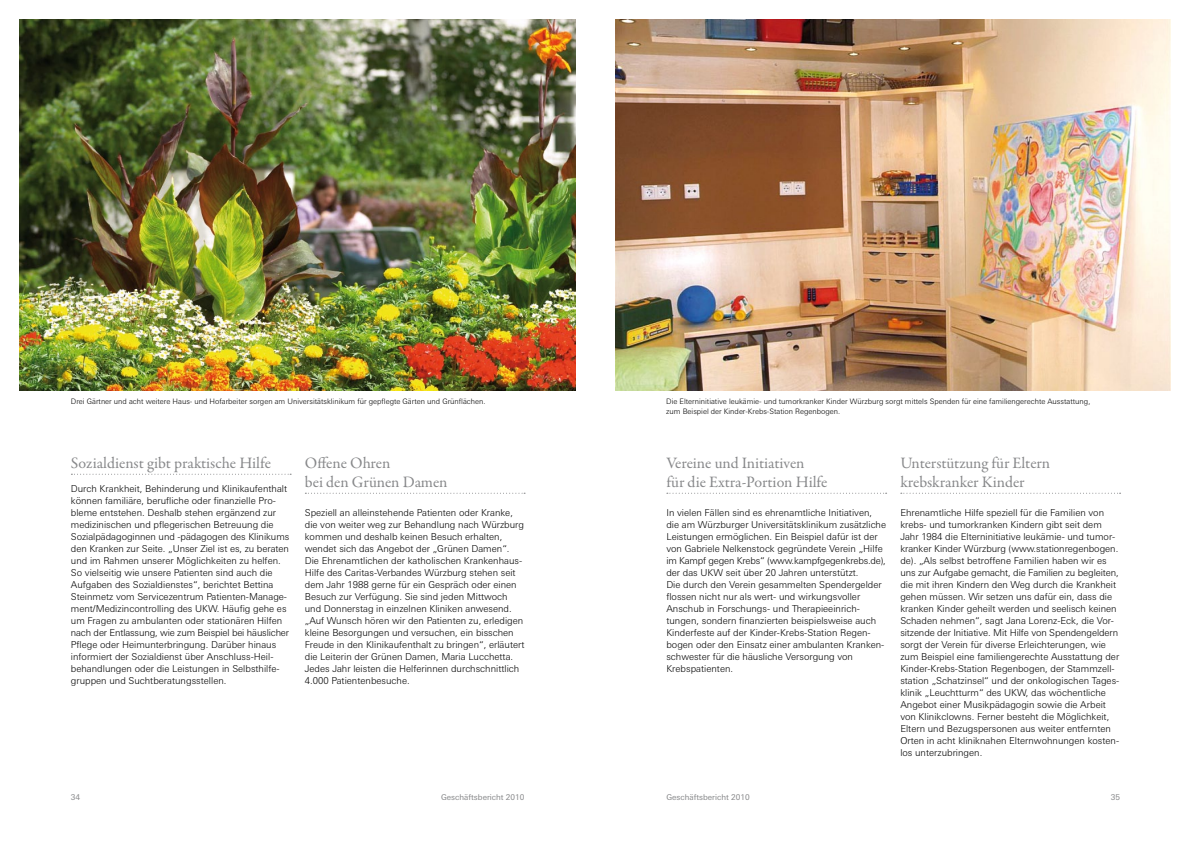
<style>
.page{position:relative;width:1191px;height:842px;background:#fff}
.page>*{position:absolute;margin:0;border:0;box-sizing:border-box;transform-origin:0 0}
.t1{font:16px/19px "Garamond Premr Pro";letter-spacing:-.005em;color:#87888a}
.t2{font:300 9.5px/12px "LT Univers Basic";color:#000}
.t3{font:8px "LT Univers Basic";color:#87888a}
.t4{font:300 7.5px/10px "LT Univers Basic";color:#000}
</style>
<div class="page">
<svg style="left:71px;top:474px;width:220px;height:1px"></svg>
<svg style="left:667px;top:493px;width:219px;height:1px"></svg>
<svg style="left:900px;top:493px;width:220px;height:1px"></svg>
<img style="left:615px;top:20px;width:555px;height:370px">
<img style="left:20px;top:20px;width:555px;height:370px">
<svg style="left:305px;top:493px;width:220px;height:1px"></svg>
<p class="t4" style="left:71px;top:397px;width:416px">Drei Gärtner und acht weitere Haus- und Hofarbeiter sorgen am Universitätsklinikum für gepflegte Gärten und Grünflächen.</p>
<p class="t4" style="left:666px;top:397px;width:426px">Die Elterninitiative leukämie- und tumorkranker Kinder Würzburg sorgt mittels Spenden für eine familiengerechte Ausstattung, zum Beispiel der Kinder-Krebs-Station Regenbogen.</p>
<h1 class="t1" style="left:71px;top:454px;width:202px">Sozialdienst gibt praktische Hilfe</h1>
<p class="t2" style="left:71px;top:483px;width:220px">Durch Krankheit, Behinderung und Klinikaufenthalt können familiäre, berufliche oder finanzielle Pro&shy;bleme entstehen. Deshalb stehen ergänzend zur medizinischen und pflegerischen Betreuung die Sozialpädagoginnen und -pädagogen des Klinikums den Kranken zur Seite. „Unser Ziel ist es, zu beraten und im Rahmen unserer Möglichkeiten zu helfen.<br>So vielseitig wie unsere Patienten sind auch die Aufgaben des Sozialdienstes“, berichtet Bettina Steinmetz vom Servicezentrum Patienten-Manage&shy;ment/Medizincontrolling des UKW. Häufig gehe es um Fragen zu ambulanten oder stationären Hilfen nach der Entlassung, wie zum Beispiel bei häuslicher Pflege oder Heimunterbringung. Darüber hinaus informiert der Sozialdienst über Anschluss-Heil&shy;behandlungen oder die Leistungen in Selbsthilfe&shy;gruppen und Suchtberatungsstellen.</p>
<h1 class="t1" style="left:305px;top:454px;width:144px">Offene Ohren<br>bei den Grünen Damen</h1>
<p class="t2" style="left:305px;top:507px;width:221px">Speziell an alleinstehende Patienten oder Kranke, die von weiter weg zur Behandlung nach Würzburg kommen und deshalb keinen Besuch erhalten, wendet sich das Angebot der „Grünen Damen“.<br>Die Ehrenamtlichen der katholischen Krankenhaus-Hilfe des Caritas-Verbandes Würzburg stehen seit dem Jahr 1988 gerne für ein Gespräch oder einen Besuch zur Verfügung. Sie sind jeden Mittwoch und Donnerstag in einzelnen Kliniken anwesend. „Auf Wunsch hören wir den Patienten zu, erledigen kleine Besorgungen und versuchen, ein bisschen Freude in den Klinikaufenthalt zu bringen“, erläutert die Leiterin der Grünen Damen, Maria Lucchetta.<br>Jedes Jahr leisten die Helferinnen durchschnittlich 4.000 Patientenbesuche.</p>
<h1 class="t1" style="left:666px;top:454px;width:163px">Vereine und Initiativen<br>für die Extra-Portion Hilfe</h1>
<p class="t2" style="left:666px;top:507px;width:221px">In vielen Fällen sind es ehrenamtliche Initiativen, die am Würzburger Universitätsklinikum zusätzliche Leistungen ermöglichen. Ein Beispiel dafür ist der von Gabriele Nelkenstock gegründete Verein „Hilfe im Kampf gegen Krebs“ (www.kampfgegenkrebs.de), der das UKW seit über 20 Jahren unterstützt.<br>Die durch den Verein gesammelten Spendergelder flossen nicht nur als wert- und wirkungsvoller Anschub in Forschungs- und Therapieeinrich&shy;tungen, sondern finanzierten beispielsweise auch Kinderfeste auf der Kinder-Krebs-Station Regen&shy;bogen oder den Einsatz einer ambulanten Kranken&shy;schwester für die häusliche Versorgung von Krebspatienten.</p>
<h1 class="t1" style="left:900px;top:454px;width:151px">Unterstützung für Eltern krebskranker Kinder</h1>
<p class="t2" style="left:900px;top:507px;width:220px">Ehrenamtliche Hilfe speziell für die Familien von krebs- und tumorkranken Kindern gibt seit dem Jahr 1984 die Elterninitiative leukämie- und tumor&shy;kranker Kinder Würzburg (www.stationregenbogen. de). „Als selbst betroffene Familien haben wir es uns zur Aufgabe gemacht, die Familien zu begleiten, die mit ihren Kindern den Weg durch die Krankheit gehen müssen. Wir setzen uns dafür ein, dass die kranken Kinder geheilt werden und seelisch keinen Schaden nehmen“, sagt Jana Lorenz-Eck, die Vor&shy;sitzende der Initiative. Mit Hilfe von Spendengeldern sorgt der Verein für diverse Erleichterungen, wie zum Beispiel eine familiengerechte Ausstattung der Kinder-Krebs-Station Regenbogen, der Stammzell&shy;station „Schatzinsel“ und der onkologischen Tages&shy;klinik „Leuchtturm“ des UKW, das wöchentliche Angebot einer Musikpädagogin sowie die Arbeit von Klinikclowns. Ferner besteht die Möglichkeit, Eltern und Bezugspersonen aus weiter entfernten Orten in acht kliniknahen Elternwohnungen kosten&shy;los unterzubringen.</p>
<p class="t3" style="left:71px;top:793px;width:11px">34</p>
<p class="t3" style="left:441px;top:793px;width:85px">Geschäftsbericht 2010</p>
<p class="t3" style="left:666px;top:793px;width:85px">Geschäftsbericht 2010</p>
<p class="t3" style="left:1110px;top:793px;width:11px">35</p>
</div>
